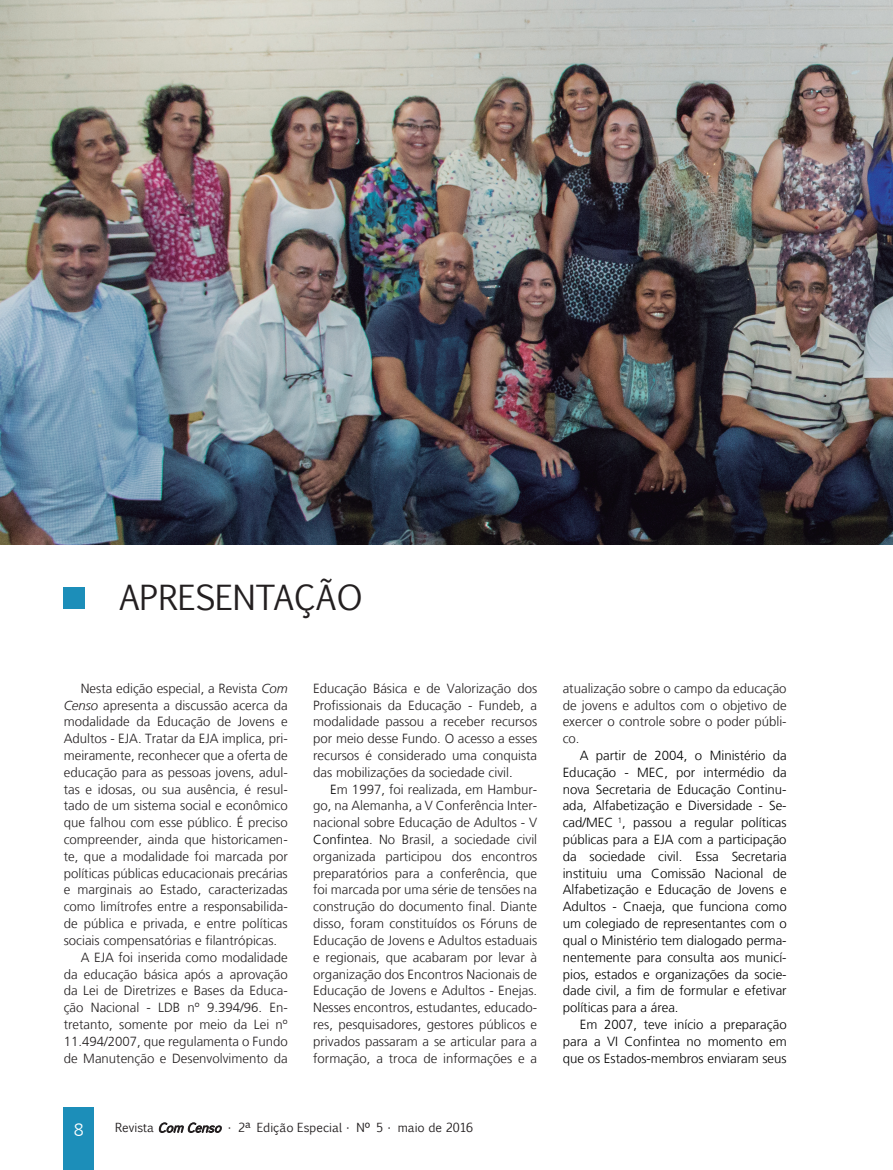
<style>
.page{position:relative;width:893px;height:1170px;background:#fff}
.page>*{position:absolute;margin:0;border:0;box-sizing:border-box;transform-origin:0 0}
.t1{font:33px "Euphemia CAS";color:#231f20}
.t2{font:300 18px "Frutiger LT";color:#fff}
.Miolo{font:300 13.2px/16.8px "Frutiger LT";color:#231f20;text-align:justify}
.Miolo-2{font:300 13.2px/16.8px "Frutiger LT";color:#000;text-align:justify}
.t3{font:12px "Euphemia CAS";color:#231f20}
.s1{font-style:italic}
.s2{color:#000}
</style>
<div class="page">
<img style="left:0;top:0;width:893px;height:544px">
<div style="left:64px;top:587px;width:21px;height:21px;background:#1c8eb9"></div>
<div style="left:64px;top:1107px;width:30px;height:62px;background:#1c8eb9"></div>
<svg style="left:159px;top:1122px;width:63px;height:10px"></svg>
<p class="t1" style="left:119px;top:574px;width:245px">APRESENTAÇÃO</p>
<p class="Miolo" style="left:64px;top:680px;width:225px;text-indent:17px">Nesta edição especial, a Revista <span class="s1">Com Censo</span> apresenta a discussão acerca da modalidade da Educação de Jovens e Adultos - EJA. Tratar da EJA implica, pri&shy;meiramente, reconhecer que a oferta de educação para as pessoas jovens, adul&shy;tas e idosas, ou sua ausência, é resul&shy;tado de um sistema social e econômico que falhou com esse público. É preciso compreender, ainda que historicamen&shy;te, que a modalidade foi marcada por políticas públicas educacionais precárias e marginais ao Estado, caracterizadas como limítrofes entre a responsabilida&shy;de pública e privada, e entre políticas sociais compensatórias e filantrópicas.</p>
<p class="Miolo" style="left:64px;top:948px;width:225px;text-indent:17px">A EJA foi inserida como modalidade da educação básica após a aprovação da Lei de Diretrizes e Bases da Educa&shy;ção Nacional - LDB nº 9.394/96. En&shy;tretanto, somente por meio da Lei nº 11.494/2007, que regulamenta o Fundo de Manutenção e Desenvolvimento da</p>
<p class="Miolo" style="left:313px;top:680px;width:225px">Educação Básica e de Valorização dos Profissionais da Educação - Fundeb, a modalidade passou a receber recursos por meio desse Fundo. O acesso a esses recursos é considerado uma conquista das mobilizações da sociedade civil<span class="s2">.</span></p>
<p class="Miolo" style="left:313px;top:780px;width:225px;text-indent:17px"><span class="s2">E</span>m 1997, foi realizada, em Hambur&shy;go, na Alemanha, a V Conferência Inter&shy;nacional sobre Educação de Adultos - V <span class="s2">Confintea</span>. No Brasil, a sociedade civil organizada participou dos encontros preparatórios para a conferência, que foi marcada por uma série de tensões na construção do documento final. Diante disso, foram constituídos os Fóruns de Educação de Jovens e Adultos estaduais e regionais, que acabaram por levar à organização dos Encontros Nacionais de Educação de Jovens e Adultos - Enejas.<br>Nesses encontros, estudantes, educado&shy;res, pesquisadores, gestores públicos e privados passaram a se articular para a formação, a troca de informações e a</p>
<p class="t2" style="left:74px;top:1119px;width:12px">8</p>
<p class="t3" style="left:115px;top:1119px;width:359px">Revista <span class="s1">ComCenso</span> • 2ª Edição Especial • Nº 5 • maio de 2016</p>
<p class="Miolo" style="left:563px;top:680px;width:225px">atualização sobre o campo da educação de jovens e adultos com o objetivo de exercer o controle sobre o poder públi&shy;co.</p>
<p class="Miolo-2" style="left:563px;top:747px;width:225px;text-indent:17px">A partir de 2004, o Ministério da Educação - MEC, por intermédio da nova Secretaria de Educação Continu&shy;ada, Alfabetização e Diversidade - Se&shy;cad/MEC <sup>1</sup>, passou a regular políticas públicas para a EJA com a participação da sociedade civil. Essa Secretaria instituiu uma Comissão Nacional de Alfabetização e Educação de Jovens e Adultos - Cnaeja, que funciona como um colegiado de representantes com o qual o Ministério tem dialogado perma&shy;nentemente para consulta aos municí&shy;pios, estados e organizações da socie&shy;dade civil, a fim de formular e efetivar políticas para a área.</p>
<p class="Miolo-2" style="left:563px;top:1016px;width:225px;text-indent:17px">Em 2007, teve início a preparação para a VI Confintea no momento em que os Estados-membros enviaram seus</p>
</div>
